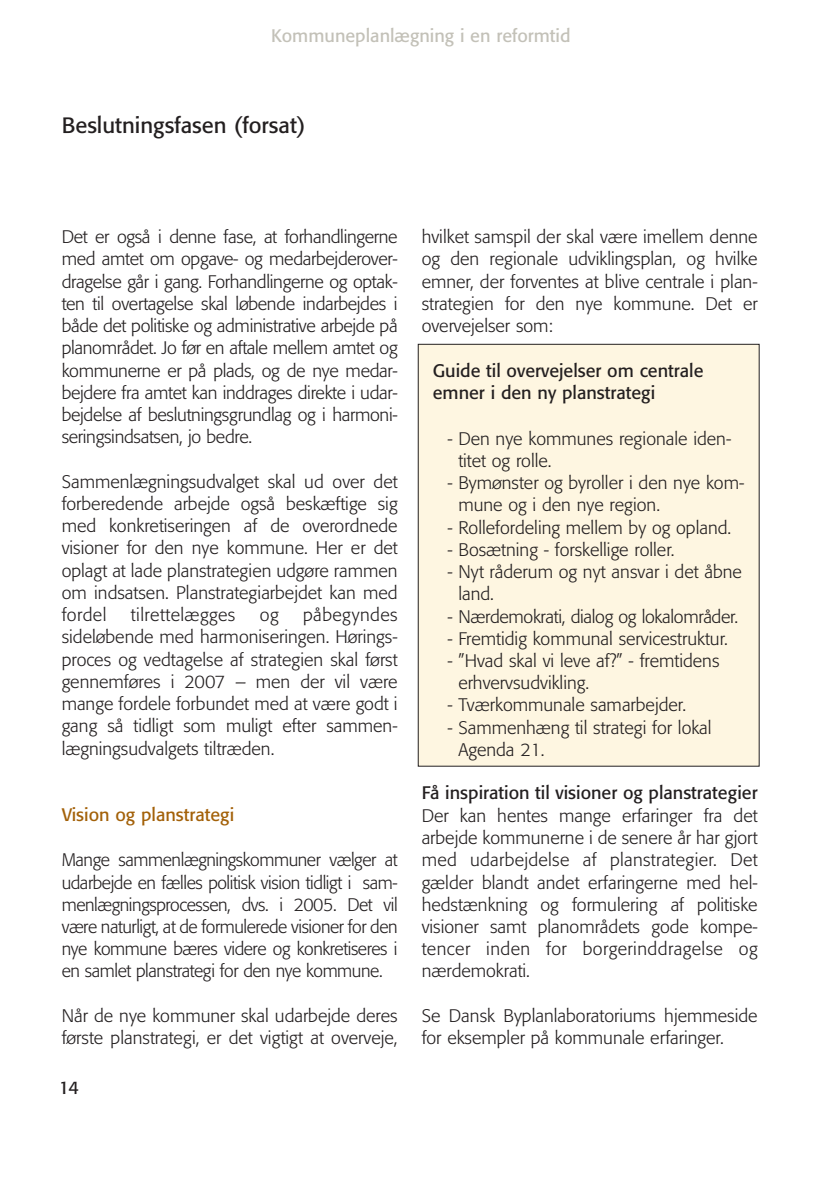
<style>
.page{position:relative;width:840px;height:1190px;background:#fff}
.page>*{position:absolute;margin:0;border:0;box-sizing:border-box;transform-origin:0 0}
.t1{font:22px "Formata";color:#231f20}
.t2{font:300 18px/22.2px "Formata";color:#231f20}
.t3{font:18px/22.6px "Formata";color:#231f20}
.t4{font:300 18px "Formata";letter-spacing:-.02em;color:#231f20}
.t5{font:18px "Formata";color:#c3c1b8}
.t6{font:18px "Formata";color:#a36109}
.t7{font:300 18px "Formata";letter-spacing:.025em;color:#231f20}
</style>
<div class="page">
<div style="left:418px;top:344px;width:341px;height:422px;background:#fef6e1"></div>
<div style="left:418px;top:344px;width:342px;height:423px;border:1px solid #231f20"></div>
<p class="t5" style="left:271px;top:27px;width:301px">Kommuneplanlægning i en reformtid</p>
<p class="t1" style="left:62px;top:115px;width:245px">Beslutningsfasen (forsat)</p>
<p class="t2" style="left:62px;top:227px;width:338px;text-align:justify">Det er også i denne fase, at forhandlingerne med amtet om opgave- og medarbejderover&shy;dragelse går i gang. Forhandlingerne og optak&shy;ten til overtagelse skal løbende indarbejdes i både det politiske og administrative arbejde på planområdet. Jo før en aftale mellem amtet og kommunerne er på plads, og de nye medar&shy;bejdere fra amtet kan inddrages direkte i udar&shy;bejdelse af beslutningsgrundlag og i harmoni&shy;seringsindsatsen, jo bedre.</p>
<p class="t2" style="left:62px;top:472px;width:338px;text-align:justify">Sammenlægningsudvalget skal ud over det forberedende arbejde også beskæftige sig med konkretiseringen af de overordnede visioner for den nye kommune. Her er det oplagt at lade planstrategien udgøre rammen om indsatsen. Planstrategiarbejdet kan med fordel</p>
<p class="t2" style="left:62px;top:605px;width:338px;text-align:justify;text-indent:241px">påbegyndes sideløbende med harmoniseringen. Hørings&shy;proces og vedtagelse af strategien skal først gennemføres i 2007 – men der vil være mange fordele forbundet med at være godt i gang så tidligt som muligt efter sammen&shy;lægningsudvalgets tiltræden.</p>
<p class="t7" style="left:131px;top:607px;width:106px">tilrettelægges</p>
<p class="t2" style="left:260px;top:605px;width:20px">og</p>
<p class="t6" style="left:62px;top:807px;width:174px">Vision og planstrategi</p>
<p class="t2" style="left:62px;top:850px;width:338px;text-align:justify">Mange sammenlægningskommuner vælger at udarbejde en fælles politisk vision tidligt i sam&shy;menlægningsprocessen, dvs. i 2005. Det vil være naturligt, at de formulerede visioner for den nye kommune bæres videre og konkretiseres i en samlet planstrategi for den nye kommune.</p>
<p class="t2" style="left:62px;top:1006px;width:338px">Når de nye kommuner skal udarbejde deres første planstrategi, er det vigtigt at overveje,</p>
<p class="t3" style="left:59px;top:1077px;width:22px">14</p>
<p class="t2" style="left:422px;top:227px;width:338px;text-align:justify">hvilket samspil der skal være imellem denne og den regionale udviklingsplan, og hvilke emner, der forventes at blive centrale i plan&shy;strategien for den nye kommune. Det er overvejelser som:</p>
<p class="t3" style="left:433px;top:360px;width:272px">Guide til overvejelser om centrale emner i den ny planstrategi</p>
<p class="t2" style="left:458px;top:428px;width:274px;text-indent:-11px">- Den nye kommunes regionale iden&shy;titet og rolle.</p>
<p class="t2" style="left:458px;top:473px;width:287px;text-indent:-11px">- Bymønster og byroller i den nye kom&shy;mune og i den nye region.</p>
<p class="t2" style="left:447px;top:517px;width:285px">- Rollefordeling mellem by og opland.</p>
<p class="t2" style="left:447px;top:540px;width:229px">- Bosætning - forskellige roller.</p>
<p class="t2" style="left:458px;top:562px;width:285px;text-indent:-11px">- Nyt råderum og nyt ansvar i det åbne land.</p>
<p class="t4" style="left:447px;top:608px;width:292px">- Nærdemokrati, dialog og lokalområder.</p>
<p class="t2" style="left:447px;top:629px;width:282px">- Fremtidig kommunal servicestruktur.</p>
<p class="t2" style="left:458px;top:651px;width:263px;text-indent:-11px">- ”Hvad skal vi leve af?” - fremtidens erhvervsudvikling.</p>
<p class="t2" style="left:447px;top:695px;width:240px">- Tværkommunale samarbejder.</p>
<p class="t2" style="left:458px;top:718px;width:255px;text-indent:-11px">- Sammenhæng til strategi for lokal<br>Agenda 21.</p>
<p class="t3" style="left:422px;top:783px;width:338px">Få inspiration til visioner og planstrategier</p>
<p class="t2" style="left:422px;top:806px;width:338px;text-align:justify">Der kan hentes mange erfaringer fra det arbejde kommunerne i de senere år har gjort med udarbejdelse af planstrategier. Det gælder blandt andet erfaringerne med hel&shy;hedstænkning og formulering af politiske visioner samt planområdets gode kompe&shy;tencer inden for borgerinddragelse og nærdemokrati.</p>
<p class="t2" style="left:422px;top:1006px;width:337px">Se Dansk Byplanlaboratoriums hjemmeside for eksempler på kommunale erfaringer.</p>
</div>
